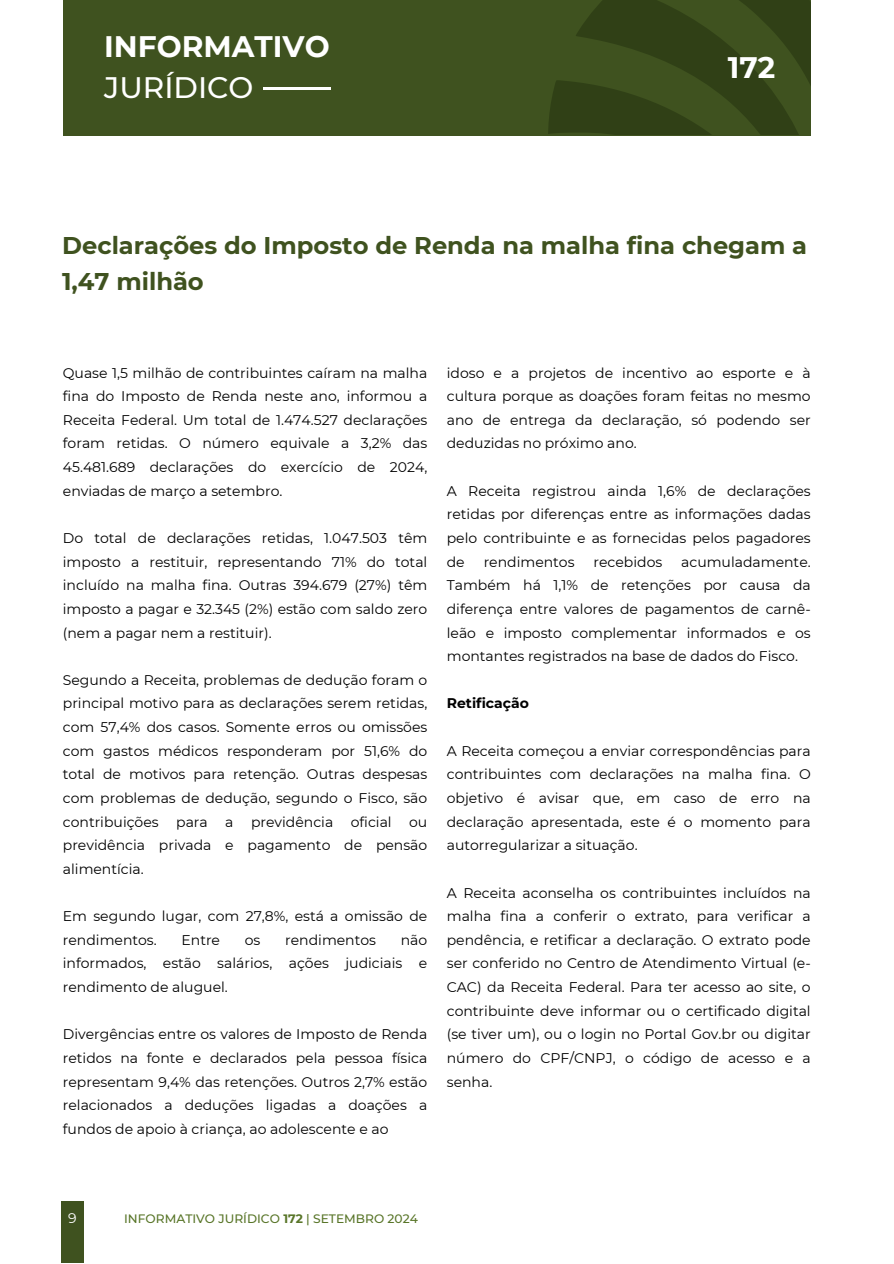
<style>
.page{position:relative;width:894px;height:1264px;background:#fff}
.page>*{position:absolute;margin:0;border:0;box-sizing:border-box;transform-origin:0 0}
.t1{font:700 29.55px/41.2px "Montserrat";color:#fff}
.t2{font:700 24.15px/35.2px "Montserrat";color:#3f521f}
.t3{font:13.95px/23.7px "Montserrat";color:#000;text-align:justify}
.t4{font:700 13.95px "Montserrat";color:#000}
.t5{font:13.95px "Montserrat";color:#fff}
.t6{font:500 12.15px "Montserrat";color:#587528}
.s1{font-weight:500}
.s2{font-weight:700}
</style>
<div class="page">
<div style="left:63px;top:0;width:747px;height:135px;background:#3f521f"></div>
<hr style="left:263px;top:87px;width:67px;height:3px;background:#fff">
<svg style="left:548px;top:0;width:262px;height:134px"></svg>
<div style="left:61px;top:1200px;width:22px;height:62px;background:#3f521f"></div>
<h1 class="t1" style="left:104px;top:26px;width:227px">INFORMATIVO<br><span class="s1">JURÍDICO</span></h1>
<p class="t1" style="left:727px;top:46px;width:49px">172</p>
<h2 class="t2" style="left:62px;top:228px;width:746px">Declarações do Imposto de Renda na malha fina chegam a<br>1,47 milhão</h2>
<h3 class="t3" style="left:63px;top:360px;width:366px">Quase 1,5 milhão de contribuintes caíram na malha fina do Imposto de Renda neste ano, informou a Receita Federal. Um total de 1.474.527 declarações foram retidas. O número equivale a 3,2% das 45.481.689 declarações do exercício de 2024, enviadas de março a setembro.</h3>
<h5 class="t3" style="left:63px;top:526px;width:366px">Do total de declarações retidas, 1.047.503 têm imposto a restituir, representando 71% do total incluído na malha fina. Outras 394.679 (27%) têm imposto a pagar e 32.345 (2%) estão com saldo zero (nem a pagar nem a restituir).</h5>
<h5 class="t3" style="left:63px;top:668px;width:366px">Segundo a Receita, problemas de dedução foram o principal motivo para as declarações serem retidas, com 57,4% dos casos. Somente erros ou omissões com gastos médicos responderam por 51,6% do total de motivos para retenção. Outras despesas com problemas de dedução, segundo o Fisco, são contribuições para a previdência oficial ou previdência privada e pagamento de pensão alimentícia.</h5>
<h5 class="t3" style="left:63px;top:904px;width:366px">Em segundo lugar, com 27,8%, está a omissão de rendimentos.</h5>
<h5 class="t3" style="left:181px;top:927px;width:40px">Entre</h5>
<h5 class="t3" style="left:245px;top:927px;width:17px">os</h5>
<h5 class="t3" style="left:285px;top:927px;width:92px">rendimentos</h5>
<h5 class="t3" style="left:63px;top:927px;width:366px;text-indent:338px">não informados, estão salários, ações judiciais e rendimento de aluguel.</h5>
<h5 class="t3" style="left:63px;top:1022px;width:366px">Divergências entre os valores de Imposto de Renda retidos na fonte e declarados pela pessoa física representam 9,4% das retenções. Outros 2,7% estão relacionados a deduções ligadas a doações a fundos de apoio à criança, ao adolescente e ao</h5>
<p class="t3" style="left:446px;top:360px;width:365px">idoso e a projetos de incentivo ao esporte e à cultura porque as doações foram feitas no mesmo ano de entrega da declaração, só podendo ser deduzidas no próximo ano.</p>
<h5 class="t3" style="left:446px;top:479px;width:365px">A Receita registrou ainda 1,6% de declarações retidas por diferenças entre as informações dadas pelo contribuinte e as fornecidas pelos pagadores de</h5>
<h5 class="t3" style="left:446px;top:549px;width:365px;text-indent:234px">acumuladamente.<br>Também há 1,1% de retenções por causa da diferença entre valores de pagamentos de carnê&shy;leão e imposto complementar informados e os montantes registrados na base de dados do Fisco.</h5>
<h5 class="t4" style="left:446px;top:695px;width:84px">Retificação</h5>
<h4 class="t3" style="left:446px;top:738px;width:365px">A Receita começou a enviar correspondências para contribuintes com declarações na malha fina. O objetivo é avisar que, em caso de erro na declaração apresentada, este é o momento para autorregularizar a situação.</h4>
<h5 class="t3" style="left:446px;top:880px;width:365px">A Receita aconselha os contribuintes incluídos na malha fina a conferir o extrato, para verificar a pendência, e retificar a declaração. O extrato pode ser conferido no Centro de Atendimento Virtual (e-CAC) da Receita Federal. Para ter acesso ao site, o contribuinte deve informar ou o certificado digital (se tiver um), ou o login no Portal Gov.br ou digitar número do CPF/CNPJ, o código de acesso e a senha.</h5>
<h5 class="t3" style="left:483px;top:549px;width:92px">rendimentos</h5>
<h5 class="t3" style="left:593px;top:549px;width:70px">recebidos</h5>
<p class="t5" style="left:68px;top:1209px;width:10px">9</p>
<p class="t6" style="left:124px;top:1210px;width:295px">INFORMATIVO JURÍDICO <span class="s2">172</span> | SETEMBRO 2024</p>
</div>
